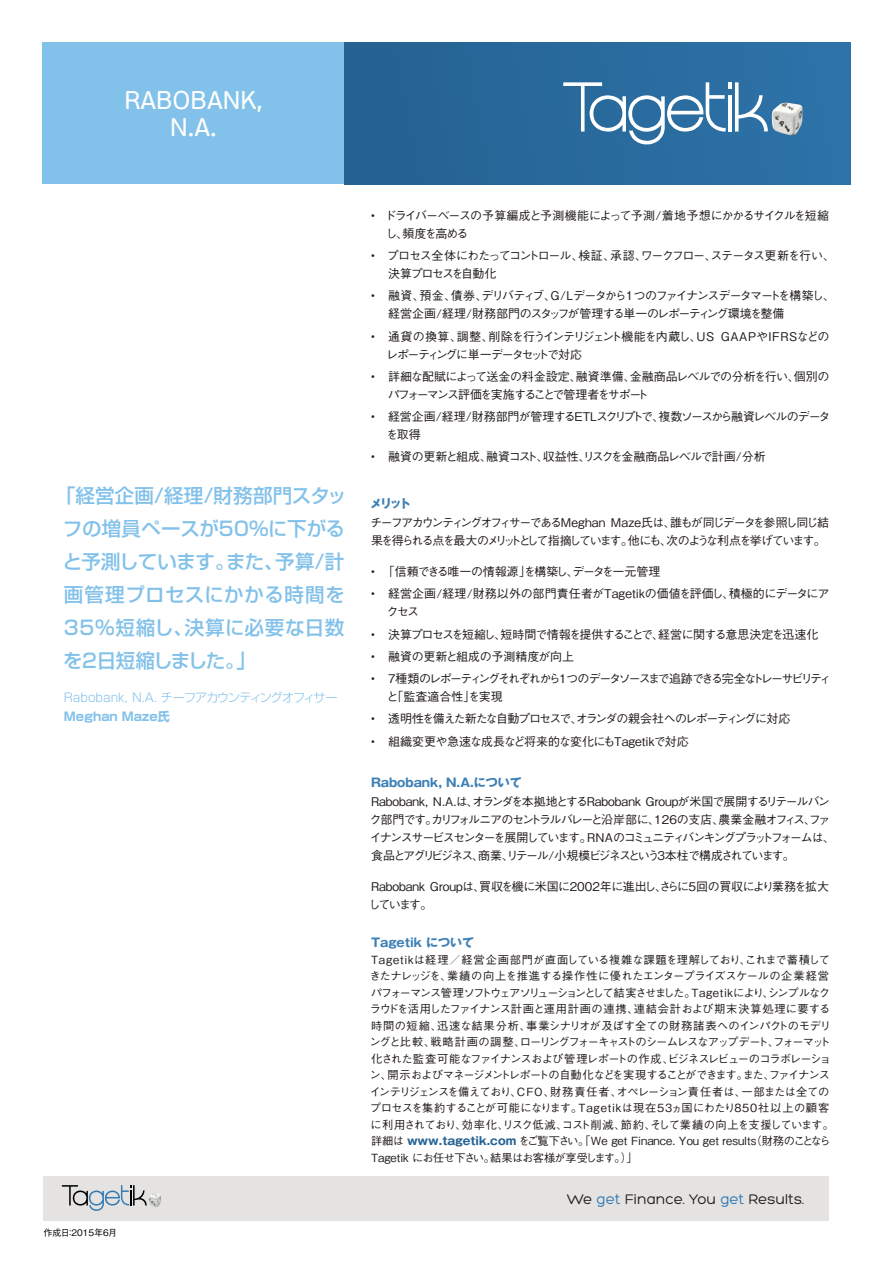
<style>
.page{position:relative;width:893px;height:1263px;background:#fff}
.page>*{position:absolute;margin:0;border:0;box-sizing:border-box;transform-origin:0 0}
.t1{font:25.5px/27px "PF Beau Sans Pro";color:#fff;text-align:center}
.t2{font:500 19.5px/33px "Shin Go Pro";letter-spacing:.015em;color:#82c1ea;text-align:justify}
.t3{font:15px "Hero";color:#231c1d}
.t4{font:500 12px/18px "Gothic BBB Pro";letter-spacing:-.095em;color:#231c1d}
.t5{font:500 12px/18px "Gothic BBB Pro";letter-spacing:-.125em;color:#231c1d}
.t6{font:500 12px/18px "Gothic BBB Pro";letter-spacing:-.13em;color:#231c1d}
.t7{font:500 12px/18px "Gothic BBB Pro";letter-spacing:-.075em;color:#231c1d}
.t8{font:500 12px/18px "Gothic BBB Pro";letter-spacing:-.04em;color:#231c1d}
.t9{font:500 12px/18px "Gothic BBB Pro";letter-spacing:.01em;color:#231c1d}
.t10{font:500 12px "Gothic BBB Pro";letter-spacing:-.06em;color:#231c1d}
.t11{font:700 12px "Gothic MB101 Pro";color:#3c80b6}
.t12{font:500 12px "Gothic BBB Pro";color:#231c1d}
.t13{font:300 12px "Shin Go Pro";letter-spacing:-.06em;color:#82c1ea}
.t14{font:500 12px "Gothic BBB Pro";letter-spacing:-.05em;color:#231c1d}
.t15{font:500 12px "Gothic BBB Pro";letter-spacing:-.015em;color:#231c1d}
.t16{font:700 12px "Shin Go Pro";color:#82c1ea}
.t17{font:500 11.25px/16.5px "Gothic BBB Pro";letter-spacing:-.045em;color:#231c1d}
.t18{font:500 9px "Gothic BBB Pro";color:#000}
.s1{font-family:"Gothic MB101 Pro";font-weight:700;color:#256394}
.s2{color:#3079b2}
</style>
<div class="page">
<div style="left:43px;top:43px;width:301px;height:141px;background:#82c1ea"></div>
<div style="left:344px;top:43px;width:506px;height:141px;background:linear-gradient(to right,#246292,#2e73a9)"></div>
<svg style="left:563px;top:82px;width:205px;height:62px"></svg>
<img style="left:771px;top:103px;width:31px;height:33px">
<div style="left:44px;top:1175px;width:785px;height:45px;background:#e5e3e2"></div>
<img style="left:148px;top:1193px;width:13px;height:14px">
<svg style="left:62px;top:1185px;width:85px;height:26px"></svg>
<h1 class="t1" style="left:124px;top:88px;width:140px">RABOBANK,<br>N.A.</h1>
<h2 class="t2" style="left:63px;top:477px;width:285px;text-indent:-7px">「経営企画/経理/財務部門スタッフの増員ペースが50%に下がると予測しています。また、予算/計画管理プロセスにかかる時間を35%短縮し、決算に必要な日数を2日短縮しました。」</h2>
<p class="t13" style="left:64px;top:687px;width:275px">Rabobank, N.A. チーフアカウンティングオフィサー</p>
<p class="t16" style="left:64px;top:707px;width:107px">Meghan Maze氏</p>
<p class="t18" style="left:44px;top:1225px;width:75px">作成日：2015年6月</p>
<p class="t4" style="left:385px;top:205px;width:445px;text-indent:-14px">• ドライバーベースの予算編成と予測機能によって予測/着地予想にかかるサイクルを短縮し、頻度を高める</p>
<p class="t4" style="left:388px;top:245px;width:449px;text-indent:-17px">• プロセス全体にわたってコントロール、検証、承認、ワークフロー、ステータス更新を行い、決算プロセスを自動化</p>
<p class="t4" style="left:388px;top:285px;width:449px;text-indent:-17px">• 融資、預金、債券、デリバティブ、G/Lデータから1つのファイナンスデータマートを構築し、経営企画/経理/財務部門のスタッフが管理する単一のレポーティング環境を整備</p>
<p class="t7" style="left:386px;top:326px;width:445px;text-indent:-15px">• 通貨の換算、調整、削除を行うインテリジェント機能を内蔵し、US GAAPやIFRSなどのレポーティングに単一データセットで対応</p>
<p class="t4" style="left:388px;top:366px;width:443px;text-indent:-17px">• 詳細な配賦によって送金の料金設定、融資準備、金融商品レベルでの分析を行い、個別のパフォーマンス評価を実施することで管理者をサポート</p>
<p class="t4" style="left:386px;top:406px;width:446px;text-indent:-15px">• 経営企画/経理/財務部門が管理するETLスクリプトで、複数ソースから融資レベルのデータを取得</p>
<p class="t10" style="left:371px;top:447px;width:396px">• 融資の更新と組成、融資コスト、収益性、リスクを金融商品レベルで計画/分析</p>
<p class="t11" style="left:370px;top:494px;width:43px">メリット</p>
<p class="t6" style="left:370px;top:512px;width:461px">チーフアカウンティングオフィサーであるMeghan Maze氏は、誰もが同じデータを参照し同じ結果を得られる点を最大のメリットとして指摘しています。他にも、次のような利点を挙げています。</p>
<p class="t14" style="left:371px;top:562px;width:291px">• 「信頼できる唯一の情報源」を構築し、データを一元管理</p>
<p class="t9" style="left:387px;top:583px;width:444px;text-indent:-16px">• 経営企画/経理/財務以外の部門責任者がTagetikの価値を評価し、積極的にデータにアクセス</p>
<p class="t7" style="left:371px;top:624px;width:449px">• 決算プロセスを短縮し、短時間で情報を提供することで、経営に関する意思決定を迅速化</p>
<p class="t15" style="left:371px;top:647px;width:205px">• 融資の更新と組成の予測精度が向上</p>
<p class="t6" style="left:386px;top:668px;width:447px;text-indent:-15px">• 7種類のレポーティングそれぞれから1つのデータソースまで追跡できる完全なトレーサビリティと「監査適合性」を実現</p>
<p class="t4" style="left:371px;top:708px;width:421px">• 透明性を備えた新たな自動プロセスで、オランダの親会社へのレポーティングに対応</p>
<p class="t12" style="left:371px;top:731px;width:319px">• 組織変更や急速な成長など将来的な変化にもTagetikで対応</p>
<p class="t11" style="left:371px;top:772px;width:152px">Rabobank, N.A.について</p>
<p class="t5" style="left:370px;top:791px;width:467px">Rabobank, N.A.は、オランダを本拠地とするRabobank Groupが米国で展開するリテールバンク部門です。カリフォルニアのセントラルバレーと沿岸部に、126の支店、農業金融オフィス、ファイナンスサービスセンターを展開しています。RNAのコミュニティバンキングプラットフォームは、食品とアグリビジネス、商業、リテール/小規模ビジネスという3本柱で構成されています。</p>
<p class="t8" style="left:368px;top:876px;width:462px">Rabobank Groupは、買収を機に米国に2002年に進出し、さらに5回の買収により業務を拡大しています。</p>
<p class="t11" style="left:371px;top:932px;width:105px">Tagetik について</p>
<p class="t17" style="left:370px;top:950px;width:466px">Tagetikは経理／経営企画部門が直面している複雑な課題を理解しており、これまで蓄積してきたナレッジを、業績の向上を推進する操作性に優れたエンタープライズスケールの企業経営パフォーマンス管理ソフトウェアソリューションとして結実させました。Tagetikにより、シンプルなクラウドを活用したファイナンス計画と運用計画の連携、連結会計および期末決算処理に要する時間の短縮、迅速な結果分析、事業シナリオが及ぼす全ての財務諸表へのインパクトのモデリングと比較、戦略計画の調整、ローリングフォーキャストのシームレスなアップデート、フォーマット化された監査可能なファイナンスおよび管理レポートの作成、ビジネスレビューのコラボレーション、開示およびマネージメントレポートの自動化などを実現することができます。また、ファイナンスインテリジェンスを備えており、CFO、財務責任者、オペレーション責任者は、一部または全てのプロセスを集約することが可能になります。Tagetikは現在53ヵ国にわたり850社以上の顧客に利用されており、効率化、リスク低減、コスト削減、節約、そして業績の向上を支援しています。詳細は <span class="s1">www.tagetik.com</span> をご覧下さい。「We get Finance. You get results（財務のことならTagetik にお任せ下さい。結果はお客様が享受します。）」</p>
<h3 class="t3" style="left:567px;top:1191px;width:239px">We <span class="s2">get</span> Finance. You <span class="s2">get</span> Results.</h3>
</div>
